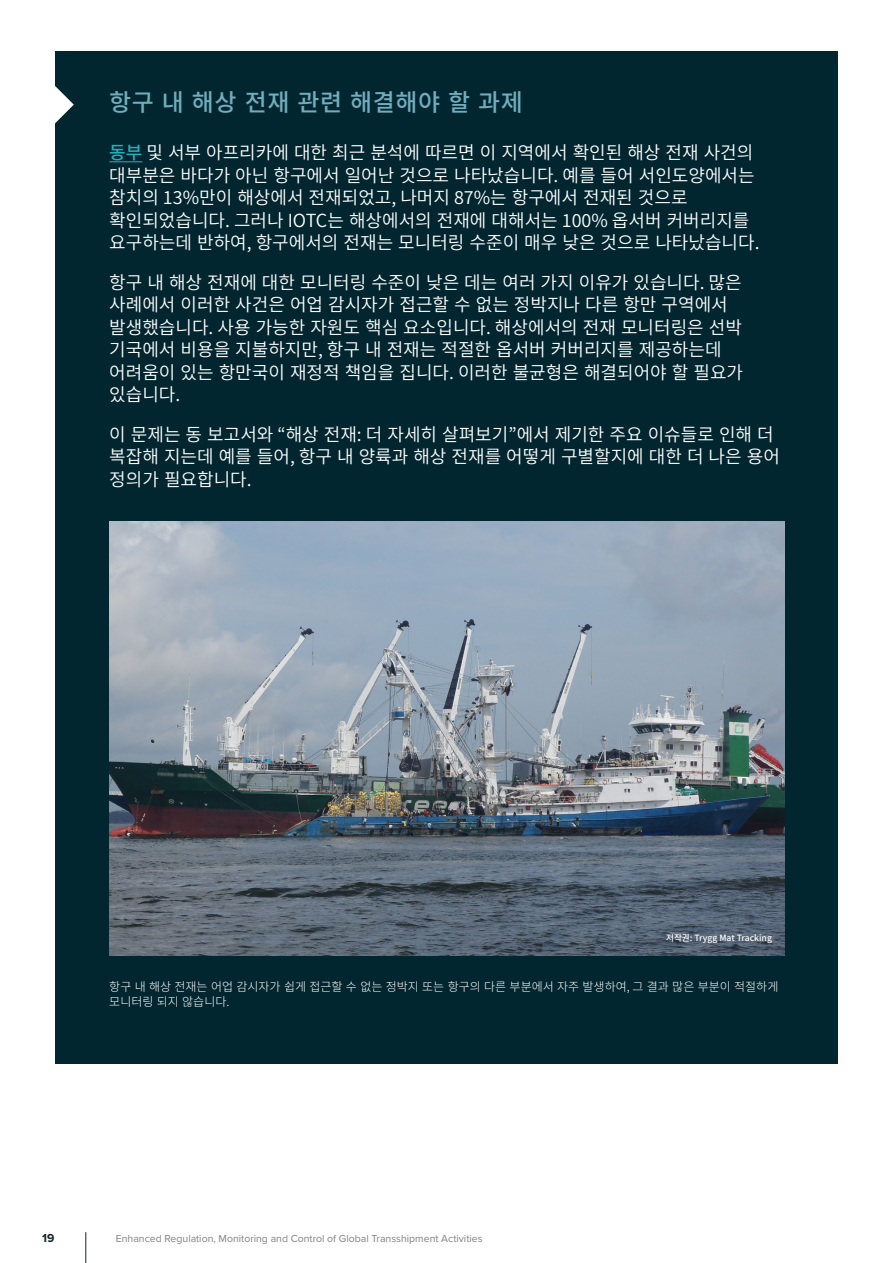
<style>
.page{position:relative;width:893px;height:1263px;background:#fff}
.page>*{position:absolute;margin:0;border:0;box-sizing:border-box;transform-origin:0 0}
.t1{font:500 24px "Source Han Sans K";letter-spacing:.025em;color:#70adbd}
.Paragraph_Style_Body{font:18px/22.5px "Source Han Sans K";color:#fff}
.Paragraph_Style_Body-2{font:300 12px/15px "Source Han Sans K";color:#fff}
.t2{font:700 12px "Proxima Nova";color:#142428}
.t3{font:10.5px "Proxima Nova";color:#808285}
.Paragraph_Style_Capt{font:500 8.55px "Source Han Sans K";color:#fff}
.s1{font-weight:500;color:#20b1bf}
</style>
<div class="page">
<hr style="left:85px;top:1232px;width:1px;height:31px;background:#142428">
<div style="left:55px;top:51px;width:783px;height:1012px;background:#02262f"></div>
<hr style="left:109px;top:161px;width:33px;height:1px;background:#20b1bf">
<img style="left:109px;top:522px;width:676px;height:433px">
<svg style="left:55px;top:86px;width:19px;height:38px"></svg>
<p class="t1" style="left:109px;top:89px;width:415px">항구 내 해상 전재 관련 해결해야 할 과제</p>
<p class="Paragraph_Style_Body" style="left:109px;top:142px;width:652px"><span class="s1">동부</span> 및 서부 아프리카에 대한 최근 분석에 따르면 이 지역에서 확인된 해상 전재 사건의 대부분은 바다가 아닌 항구에서 일어난 것으로 나타났습니다. 예를 들어 서인도양에서는 참치의 13%만이 해상에서 전재되었고, 나머지 87%는 항구에서 전재된 것으로 확인되었습니다. 그러나 IOTC는 해상에서의 전재에 대해서는 100% 옵서버 커버리지를 요구하는데 반하여, 항구에서의 전재는 모니터링 수준이 매우 낮은 것으로 나타났습니다.</p>
<p class="Paragraph_Style_Body" style="left:109px;top:271px;width:635px">항구 내 해상 전재에 대한 모니터링 수준이 낮은 데는 여러 가지 이유가 있습니다. 많은 사례에서 이러한 사건은 어업 감시자가 접근할 수 없는 정박지나 다른 항만 구역에서 발생했습니다. 사용 가능한 자원도 핵심 요소입니다. 해상에서의 전재 모니터링은 선박 기국에서 비용을 지불하지만, 항구 내 전재는 적절한 옵서버 커버리지를 제공하는데 어려움이 있는 항만국이 재정적 책임을 집니다. 이러한 불균형은 해결되어야 할 필요가 있습니다.</p>
<p class="Paragraph_Style_Body" style="left:109px;top:423px;width:672px">이 문제는 동 보고서와 “해상 전재: 더 자세히 살펴보기”에서 제기한 주요 이슈들로 인해 더 복잡해 지는데 예를 들어, 항구 내 양륙과 해상 전재를 어떻게 구별할지에 대한 더 나은 용어 정의가 필요합니다.</p>
<p class="Paragraph_Style_Capt" style="left:666px;top:932px;width:107px">저작권: Trygg Mat Tracking</p>
<p class="Paragraph_Style_Body-2" style="left:109px;top:979px;width:671px">항구 내 해상 전재는 어업 감시자가 쉽게 접근할 수 없는 정박지 또는 항구의 다른 부분에서 자주 발생하여, 그 결과 많은 부분이 적절하게 모니터링 되지 않습니다.</p>
<p class="t2" style="left:42px;top:1229px;width:14px">19</p>
<p class="t3" style="left:116px;top:1230px;width:368px">Enhanced Regulation, Monitoring and Control of Global Transshipment Activities</p>
</div>
